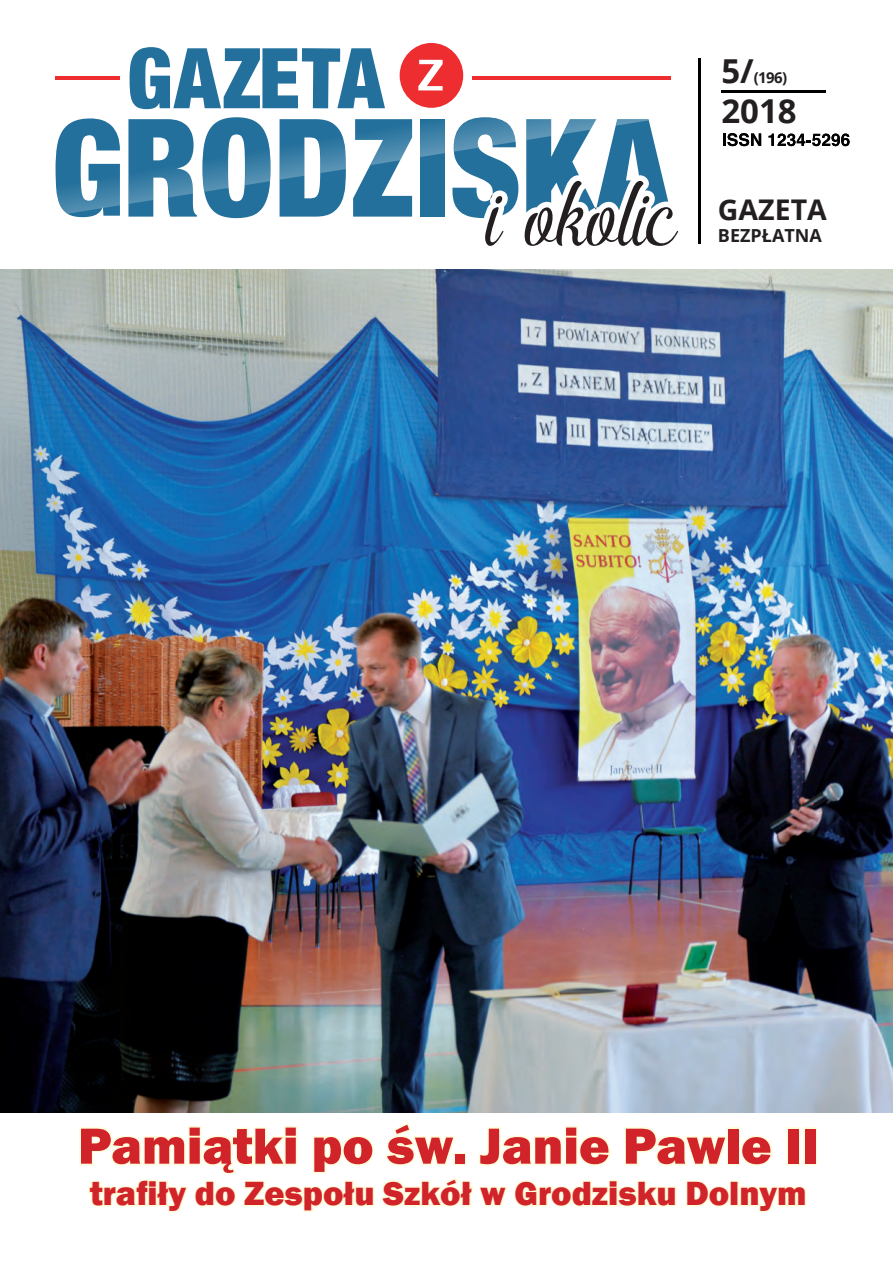
<style>
.page{position:relative;width:893px;height:1263px;background:#fff}
.page>*{position:absolute;margin:0;border:0;box-sizing:border-box;transform-origin:0 0}
.t1{font:800 52.5px "Franklin Gothic";color:#d1232a}
.t2{font:800 34.5px "Franklin Gothic";color:#d1232a}
.t3{font:700 33px "Open Sans";color:#231f20}
.t4{font:700 28.5px "Open Sans";color:#231f20}
.t5{font:700 18px "Open Sans";color:#231f20}
.t6{font:700 15px "Open Sans";color:#231f20}
.s1{font-size:33px}
</style>
<div class="page">
<div style="left:420px;top:119px;width:25px;height:98px;background:#23709c"></div>
<svg style="left:130px;top:47px;width:255px;height:62px"></svg>
<hr style="left:55px;top:76px;width:65px;height:3px;background:#ee2d30">
<hr style="left:472px;top:76px;width:198px;height:3px;background:#ee2d30">
<svg style="left:400px;top:43px;width:63px;height:65px"></svg>
<svg style="left:128px;top:117px;width:143px;height:101px"></svg>
<svg style="left:280px;top:119px;width:66px;height:98px"></svg>
<svg style="left:353px;top:119px;width:59px;height:98px"></svg>
<svg style="left:420px;top:123px;width:25px;height:34px"></svg>
<svg style="left:452px;top:117px;width:226px;height:129px"></svg>
<svg style="left:56px;top:118px;width:64px;height:99px"></svg>
<svg style="left:723px;top:133px;width:38px;height:13px"></svg>
<svg style="left:768px;top:134px;width:82px;height:12px"></svg>
<hr style="left:698px;top:58px;width:2px;height:185px;background:#000">
<hr style="left:721px;top:90px;width:105px;height:2px;background:#000">
<img style="left:0;top:270px;width:893px;height:842px">
<div style="left:727px;top:1127px;width:13px;height:38px;border:3px solid #fffbd7"></div>
<svg style="left:739px;top:1134px;width:33px;height:32px"></svg>
<div style="left:786px;top:1127px;width:14px;height:38px;border:3px solid #fffbd7"></div>
<div style="left:803px;top:1127px;width:14px;height:38px;border:3px solid #fffbd7"></div>
<svg style="left:79px;top:1123px;width:652px;height:90px"></svg>
<div style="left:730px;top:1180px;width:9px;height:26px;border:3px solid #fffbd7"></div>
<svg style="left:738px;top:1184px;width:69px;height:29px"></svg>
<p class="t6" style="left:721px;top:67px;width:67px"><span class="s1">5/</span>(196)</p>
<p class="t3" style="left:721px;top:87px;width:77px">2018</p>
<p class="t4" style="left:718px;top:190px;width:110px">GAZETA</p>
<p class="t5" style="left:718px;top:222px;width:105px">BEZPŁATNA</p>
<h1 class="t1" style="left:78px;top:1112px;width:742px">Pamiątki po św. Janie Pawle II</h1>
<p class="t2" style="left:90px;top:1171px;width:718px">trafiły do Zespołu Szkół w Grodzisku Dolnym</p>
</div>
